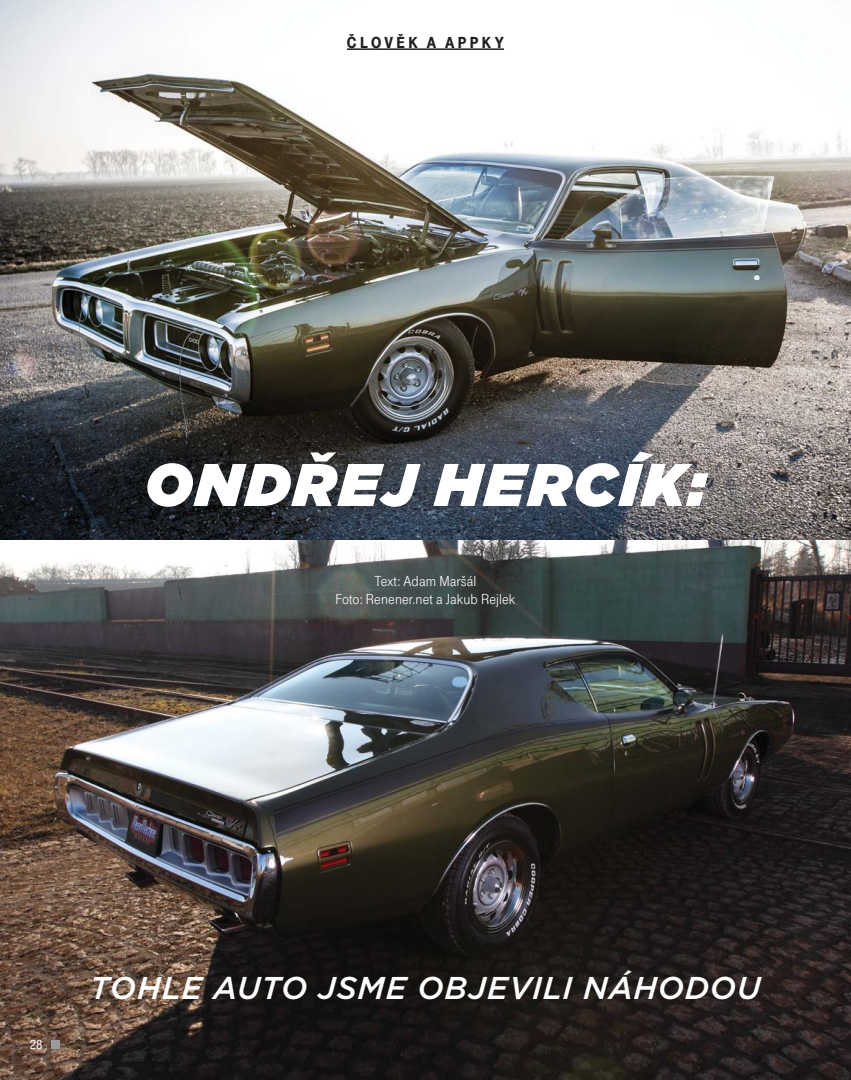
<style>
.page{position:relative;width:851px;height:1080px;background:#fff}
.page>*{position:absolute;margin:0;border:0;box-sizing:border-box;transform-origin:0 0}
.t1{font:italic 900 60px "Gotham";letter-spacing:.05em;color:#fff}
.t2{font:italic 500 31.5px "Gotham";letter-spacing:.02em;color:#fff}
.t3{font:16.5px "Tele Grotesk EE Ultr";letter-spacing:.205em;color:#231f20}
.t4{font:15px/18px "Tele Grotesk EE Norm";letter-spacing:.01em;color:#fff;text-align:center}
.t5{font:13.5px "Tele Grotesk EE Halb";color:#fff}
</style>
<div class="page">
<img style="left:0;top:0;width:850px;height:1080px">
<hr style="left:347px;top:48px;width:157px;height:2px;background:#231f20">
<div style="left:51px;top:1040px;width:9px;height:9px;background:#999b9e"></div>
<p class="t3" style="left:347px;top:31px;width:158px">ČLOVĚK A APPKY</p>
<h1 class="t1" style="left:145px;top:459px;width:562px">ONDŘEJ HERCÍK:</h1>
<p class="t4" style="left:335px;top:571px;width:181px">Text: Adam Maršál<br>Foto: Renener.net a Jakub Rejlek</p>
<p class="t5" style="left:30px;top:1035px;width:14px">28</p>
<h2 class="t2" style="left:90px;top:977px;width:671px">TOHLE AUTO JSME OBJEVILI NÁHODOU</h2>
</div>
